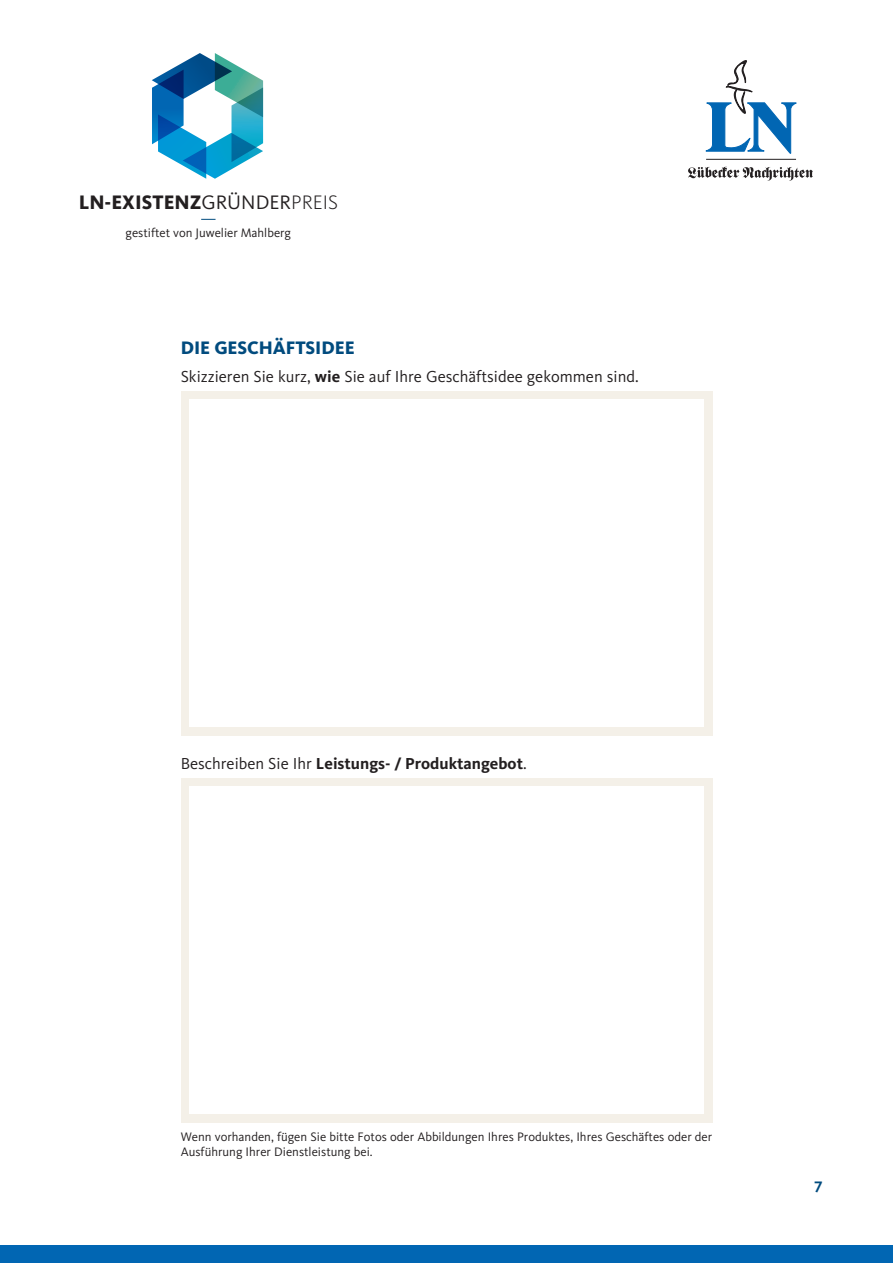
<style>
.page{position:relative;width:893px;height:1263px;background:#fff}
.page>*{position:absolute;margin:0;border:0;box-sizing:border-box;transform-origin:0 0}
.t1{font:800 20.25px "Kievit TF";color:#231f20}
.t2{font:800 18.75px "Kievit TF";letter-spacing:-.005em;color:#014b7e}
.t3{font:16.5px "Kievit TF";color:#231f20}
.t4{font:700 16.5px "Kievit TF";color:#231f20}
.t5{font:700 15.75px "Kievit TF";color:#014b7e}
.t6{font:12.75px/15.3px "Kievit TF";color:#231f20}
.s1{font-weight:400}
.s2{font-weight:300}
.s3{font-weight:700}
</style>
<div class="page">
<div style="left:0;top:1246px;width:893px;height:17px;background:#0166b3"></div>
<hr style="left:706px;top:159px;width:90px;height:1px;background:#231f20">
<svg style="left:706px;top:60px;width:90px;height:94px"></svg>
<svg style="left:688px;top:167px;width:125px;height:14px"></svg>
<svg style="left:152px;top:53px;width:111px;height:126px"></svg>
<svg style="left:201px;top:219px;width:15px;height:1px"></svg>
<div style="left:181px;top:778px;width:531px;height:345px;background:#f4f0e8"></div>
<div style="left:189px;top:787px;width:515px;height:327px;background:#fff"></div>
<div style="left:181px;top:391px;width:531px;height:345px;background:#f4f0e8"></div>
<div style="left:189px;top:400px;width:515px;height:327px;background:#fff"></div>
<h1 class="t1" style="left:79px;top:190px;width:261px">LN-EXISTENZ<span class="s1">GRÜNDER</span><span class="s2">PREIS</span></h1>
<p class="t6" style="left:126px;top:225px;width:167px">gestiftet von Juwelier Mahlberg</p>
<h2 class="t2" style="left:181px;top:337px;width:176px">DIE GESCHÄFTSIDEE</h2>
<p class="t3" style="left:181px;top:368px;width:460px">Skizzieren Sie kurz, <span class="s3">wie</span> Sie auf Ihre Geschäftsidee gekommen sind.</p>
<p class="t4" style="left:181px;top:754px;width:347px"><span class="s1">Beschreiben Sie Ihr</span> Leistungs- / Produktangebot<span class="s1">.</span></p>
<p class="t6" style="left:181px;top:1129px;width:533px">Wenn vorhanden, fügen Sie bitte Fotos oder Abbildungen Ihres Produktes, Ihres Geschäftes oder der<br>Ausführung Ihrer Dienstleistung bei.</p>
<p class="t5" style="left:814px;top:1177px;width:10px">7</p>
</div>
